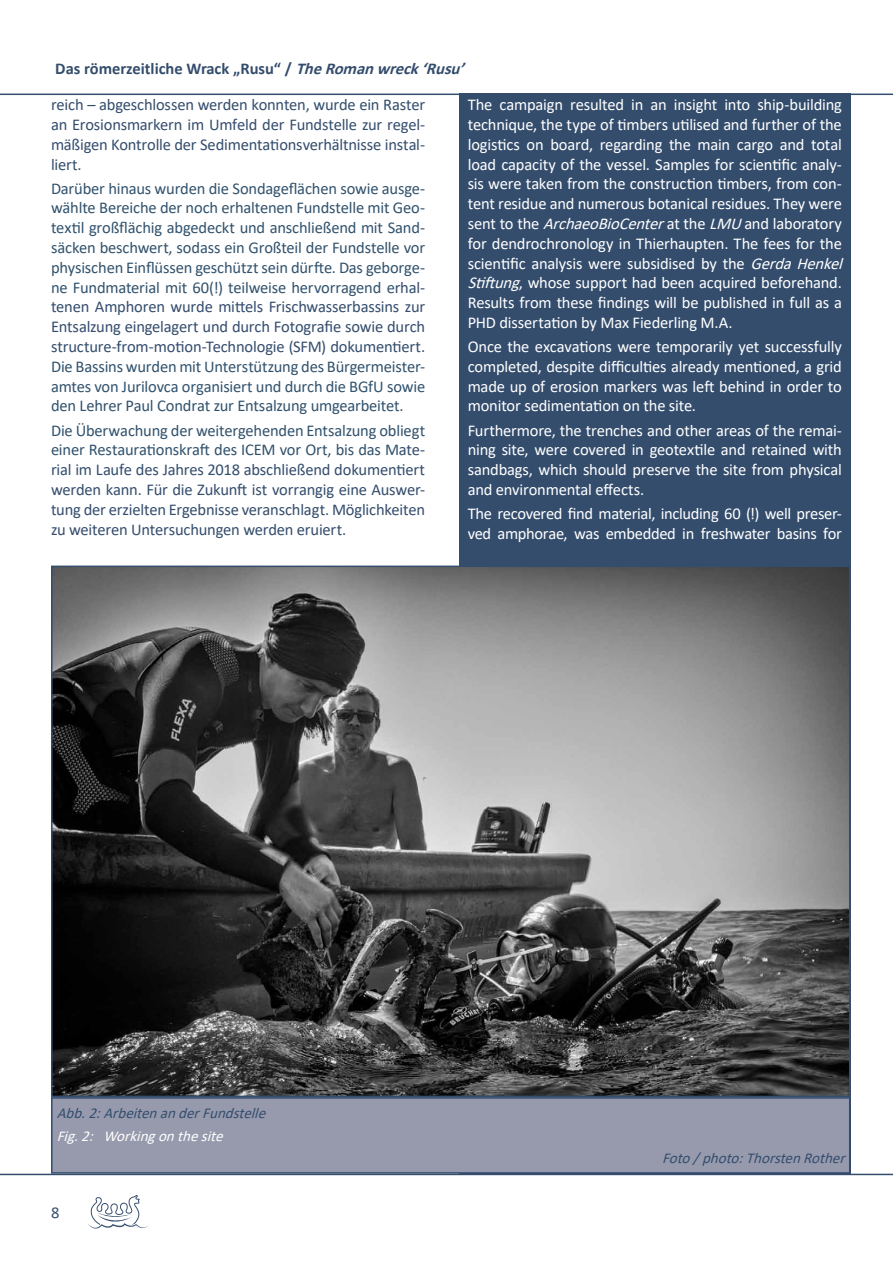
<style>
.page{position:relative;width:893px;height:1263px;background:#fff}
.page>*{position:absolute;margin:0;border:0;box-sizing:border-box;transform-origin:0 0}
.t1{font:16.5px/19.8px "Calibri";letter-spacing:-.015em;color:#fff}
.t2{font:16.5px/19.8px "Calibri";letter-spacing:-.01em;color:#31526d;text-align:justify}
.t3{font:16.5px/19.8px "Calibri";letter-spacing:-.015em;color:#344d6d;text-align:justify}
.t4{font:700 16.5px "Calibri";color:#344d6d}
.t5{font:italic 15px "Calibri";color:#344d6d}
.t6{font:italic 15px "Calibri";color:#fff}
.s1{font-style:italic}
.s2{color:#344d6d}
.s3{color:#31526d}
</style>
<div class="page">
<svg style="left:88px;top:1195px;width:60px;height:33px"></svg>
<div style="left:459px;top:94px;width:391px;height:1080px;background:#344d6d"></div>
<hr style="left:0;top:1174px;width:893px;height:1px;background:#344d6d">
<hr style="left:0;top:94px;width:893px;height:1px;background:#344d6d">
<img style="left:54px;top:569px;width:793px;height:525px">
<div style="left:52px;top:1098px;width:798px;height:75px;background:#979aad"></div>
<div style="left:51px;top:1097px;width:799px;height:77px;border:2px solid #344d6d"></div>
<p class="t4" style="left:55px;top:57px;width:416px">Das römerzeitliche Wrack „Rusu“ / <span class="s1">TheRomanwreck‘Rusu’</span></p>
<p class="t3" style="left:51px;top:94px;width:376px">reich – abgeschlossen werden konnten, wurde ein Raster an Erosionsmarkern im Umfeld der Fundstelle zur regel&shy;mäßigen Kontrolle der Sedimentationsverhältnisse instal&shy;liert.</p>
<p class="t2" style="left:51px;top:178px;width:376px">Darüber hinaus wurden die Sondageflächen sowie ausge&shy;wählte Bereiche der noch erhaltenen Fundstelle mit Geo&shy;textil großflächig abgedeckt und anschließend mit Sand&shy;säcken beschwert, sodass ein Großteil der Fundstelle vor physischen Einflüssen geschützt sein dürfte. Das geborge&shy;ne Fundmaterial mit 60(!) teilweise hervorragend e<span class="s2">rhal&shy;tenen Amphoren wurde mittels Frischwasserbassins zur Entsalzung eingelagert und durch Fotografie sowie durch structure-from-motion-Technologie (SFM) dokumentiert.</span></p>
<p class="t2" style="left:51px;top:356px;width:376px">Die Bassins wurden mit Unterstützung des Bürgermeister&shy;amtes von Jurilovca organisiert und durch die BGfU sowie den Lehrer Paul Condrat zur Entsalzung umgearbeitet.</p>
<p class="t3" style="left:51px;top:420px;width:376px"><span class="s3">Die Überwachung der weitergehenden Entsalzung obliegt einer Restaurationskraft des ICEM vor Ort, bis das M</span>ate&shy;rial im Laufe des Jahres 2018 abschließend dokumentiert werden kann. Für die Zukunft ist vorrangig eine Auswer&shy;tung der erzielten Ergebnisse veranschlagt. Möglichkeiten zu weiteren Untersuchungen werden eruiert.</p>
<p class="t1" style="left:468px;top:94px;width:382px">The campaign resulted in an insight into ship-building technique, the type of timbers utilised and further of the logistics on board, regarding the main cargo and total load capacity of the vessel. Samples for scientific analy&shy;sis were taken from the construction timbers, from con&shy;tent residue and numerous botanical residues. They were sent to the <span class="s1">ArchaeoBioCenter</span>at the <span class="s1">LMU</span>and laboratory for dendrochronology in Thierhaupten. The fees for the scientific analysis were subsidised by the <span class="s1">GerdaHenkel Stiftung</span>, whose support had been acquired beforehand.<br>Results from these findings will be published in full as a PHD dissertation by Max Fiederling M.A.</p>
<p class="t1" style="left:468px;top:336px;width:376px;text-align:justify">Once the excavations were temporarily yet successfully completed, despite difficulties already mentioned, a grid made up of erosion markers was left behind in order to monitor sedimentation on the site.</p>
<p class="t1" style="left:468px;top:420px;width:376px;text-align:justify">Furthermore, the trenches and other areas of the remai&shy;ning site, were covered in geotextile and retained with sandbags, which should preserve the site from physical and environmental effects.</p>
<p class="t1" style="left:468px;top:503px;width:376px">The recovered find material, including 60 (!) well preser&shy;ved amphorae, was embedded in freshwater basins for</p>
<p class="t5" style="left:57px;top:1103px;width:215px">Abb.2: ArbeitenanderFundstelle</p>
<p class="t6" style="left:57px;top:1125px;width:173px">Fig.2: Workingonthesite</p>
<p class="t3" style="left:51px;top:1202px;width:10px">8</p>
<p class="t5" style="left:662px;top:1147px;width:189px">Foto/photo:ThorstenRother</p>
</div>
